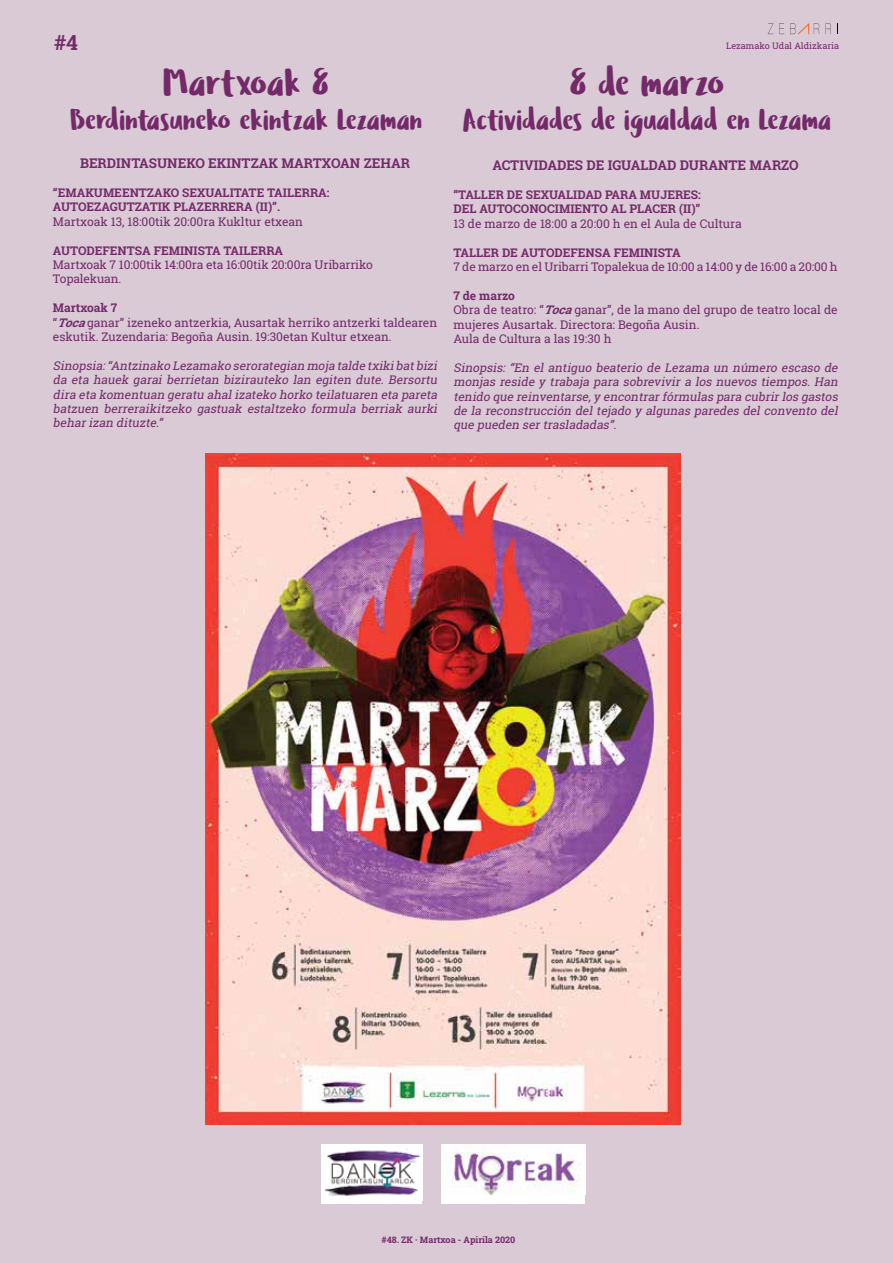
<style>
.page{position:relative;width:893px;height:1263px;background:#d5c5d2}
.page>*{position:absolute;margin:0;border:0;box-sizing:border-box;transform-origin:0 0}
.t1{font:39px "Ludicrous Stencil";color:#742a69}
.t2{font:30px "Ludicrous Stencil";color:#742a69}
.t3{font:700 21px "Roboto Slab";color:#742a69}
.t4{font:700 13.5px "Roboto Slab";color:#742a69}
.t5{font:italic 12px/14.4px "Roboto Slab";color:#742a69;text-align:justify}
.t6{font:12px/14.4px "Roboto Slab";color:#742a69}
.t7{font:700 12px "Roboto Slab";color:#742a69}
.t8{font:700 12px "Roboto Slab";letter-spacing:-.025em;color:#742a69}
.t9{font:700 9px "Roboto Slab";color:#742a69}
.t10{font:9px "Roboto Slab";color:#742a69}
.s1{font-weight:700}
.s2{font-weight:700;font-style:italic}
</style>
<div class="page">
<svg style="left:768px;top:23px;width:5px;height:11px"></svg>
<svg style="left:779px;top:23px;width:5px;height:11px"></svg>
<svg style="left:826px;top:23px;width:5px;height:11px"></svg>
<svg style="left:790px;top:23px;width:29px;height:12px"></svg>
<img style="left:205px;top:453px;width:475px;height:672px">
<div style="left:322px;top:1145px;width:100px;height:58px;background:#fff"></div>
<img style="left:324px;top:1148px;width:97px;height:48px">
<div style="left:442px;top:1145px;width:143px;height:58px;background:#fff"></div>
<img style="left:450px;top:1145px;width:129px;height:49px">
<h3 class="t3" style="left:54px;top:28px;width:26px">#4</h3>
<p class="t10" style="left:726px;top:40px;width:114px">Lezamako Udal Aldizkaria</p>
<h1 class="t1" style="left:163px;top:55px;width:168px">Martxoak 8</h1>
<h2 class="t2" style="left:70px;top:99px;width:354px">Berdintasuneko ekintzak Lezaman</h2>
<p class="t4" style="left:80px;top:154px;width:19px">BERDIN</p>
<p class="t4" style="left:131px;top:154px;width:162px">TASUNE KO EKINTZAK MAR</p>
<p class="t4" style="left:313px;top:154px;width:29px">TXOAN</p>
<p class="t4" style="left:364px;top:154px;width:38px">ZEHAR</p>
<p class="t7" style="left:53px;top:184px;width:15px">“EMA</p>
<p class="t7" style="left:85px;top:184px;width:28px">KUMEEN</p>
<p class="t8" style="left:139px;top:184px;width:144px">TZAKO SEXUALITATE TAILERRA</p>
<p class="t7" style="left:327px;top:184px;width:4px">:</p>
<p class="t7" style="left:53px;top:199px;width:161px">AUTOE ZAGUTZATIK PLAZERRERA</p>
<p class="t7" style="left:256px;top:199px;width:26px">(II)”.</p>
<p class="t6" style="left:53px;top:214px;width:251px">Martxoak 13, 18:00tik 20:00ra Kukltur etxean</p>
<p class="t7" style="left:53px;top:242px;width:35px">AUTODEFEN</p>
<p class="t7" style="left:127px;top:242px;width:36px">TSA FEMINIS</p>
<p class="t7" style="left:205px;top:242px;width:35px">TA TAILERRA</p>
<p class="t6" style="left:53px;top:257px;width:322px">Martxoak 7 10:00tik 14:00ra eta 16:00tik 20:00ra Uribarriko<br>Topalekuan.</p>
<p class="t6" style="left:53px;top:301px;width:386px"><span class="s1">Martxoak 7<br></span>“<span class="s2">Toca</span>ganar” izeneko antzerkia, Ausartak herriko antzerki taldearen eskutik. Zuzendaria: Begoña Ausin. 19:30etan Kultur etxean.</p>
<p class="t5" style="left:53px;top:358px;width:389px">Sinopsia:“Antzinako Lezamako serorategian moja talde txikibatbizi da eta hauek garai berrietan bizirauteko lan egiten dute. Bersortu dira eta komentuan geratu ahalizateko horko teilatuaren eta pareta batzuen berreraikitzeko gastuak estaltzeko formula berriak aurki beharizan dituzte.”</p>
<h1 class="t1" style="left:570px;top:55px;width:156px">8 de marzo</h1>
<h2 class="t2" style="left:463px;top:99px;width:370px">Actividades de igualdad en Lezama</h2>
<p class="t4" style="left:492px;top:156px;width:36px">ACTIVIDADES</p>
<p class="t4" style="left:586px;top:156px;width:55px">DE IGUALDAD</p>
<p class="t4" style="left:680px;top:156px;width:31px">DURAN</p>
<p class="t4" style="left:729px;top:156px;width:33px">TE MAR</p>
<p class="t4" style="left:781px;top:156px;width:18px">ZO</p>
<p class="t7" style="left:453px;top:186px;width:21px">“TALLER</p>
<p class="t7" style="left:507px;top:186px;width:60px">DE SEXUALIDAD</p>
<p class="t7" style="left:605px;top:186px;width:16px">PARA</p>
<p class="t7" style="left:640px;top:186px;width:36px">MUJERES</p>
<p class="t7" style="left:698px;top:186px;width:4px">:</p>
<p class="t7" style="left:453px;top:201px;width:9px">DEL</p>
<p class="t7" style="left:479px;top:201px;width:35px">AUTOCONOCIMIEN</p>
<p class="t7" style="left:591px;top:201px;width:55px">TO AL PLACER</p>
<p class="t7" style="left:679px;top:201px;width:23px">(II)”</p>
<p class="t6" style="left:453px;top:216px;width:290px">13 de marzo de 18:00 a 20:00 h en el Aula de Cultura</p>
<p class="t7" style="left:453px;top:244px;width:16px">TALLER</p>
<p class="t7" style="left:502px;top:244px;width:54px">DE AUTODEFENSA</p>
<p class="t7" style="left:614px;top:244px;width:9px">FEMINIS</p>
<p class="t7" style="left:665px;top:244px;width:17px">TA</p>
<p class="t6" style="left:453px;top:259px;width:386px">7 de marzo en el Uribarri Topalekua de 10:00 a 14:00 y de 16:00 a 20:00 h</p>
<p class="t6" style="left:453px;top:288px;width:386px"><span class="s1">7 de marzo<br></span>Obra de teatro: “<span class="s2">Toca</span>ganar”, de la mano del grupo de teatro local de mujeres Ausartak. Directora: Begoña Ausin.<br>Aula de Cultura a las 19:30 h</p>
<p class="t5" style="left:453px;top:360px;width:389px">Sinopsis: “En el antiguo beaterio de Lezama un número escaso de monjas reside y trabaja para sobrevivir a los nuevos tiempos. Han tenido que reinventarse,y encontrarfórmulas para cubrirlos gastos de la reconstrucción del tejado y algunas paredes del convento del que pueden sertrasladadas”.</p>
<p class="t9" style="left:381px;top:1233px;width:135px">#48. ZK · Martxoa - Apirila 2020</p>
</div>
